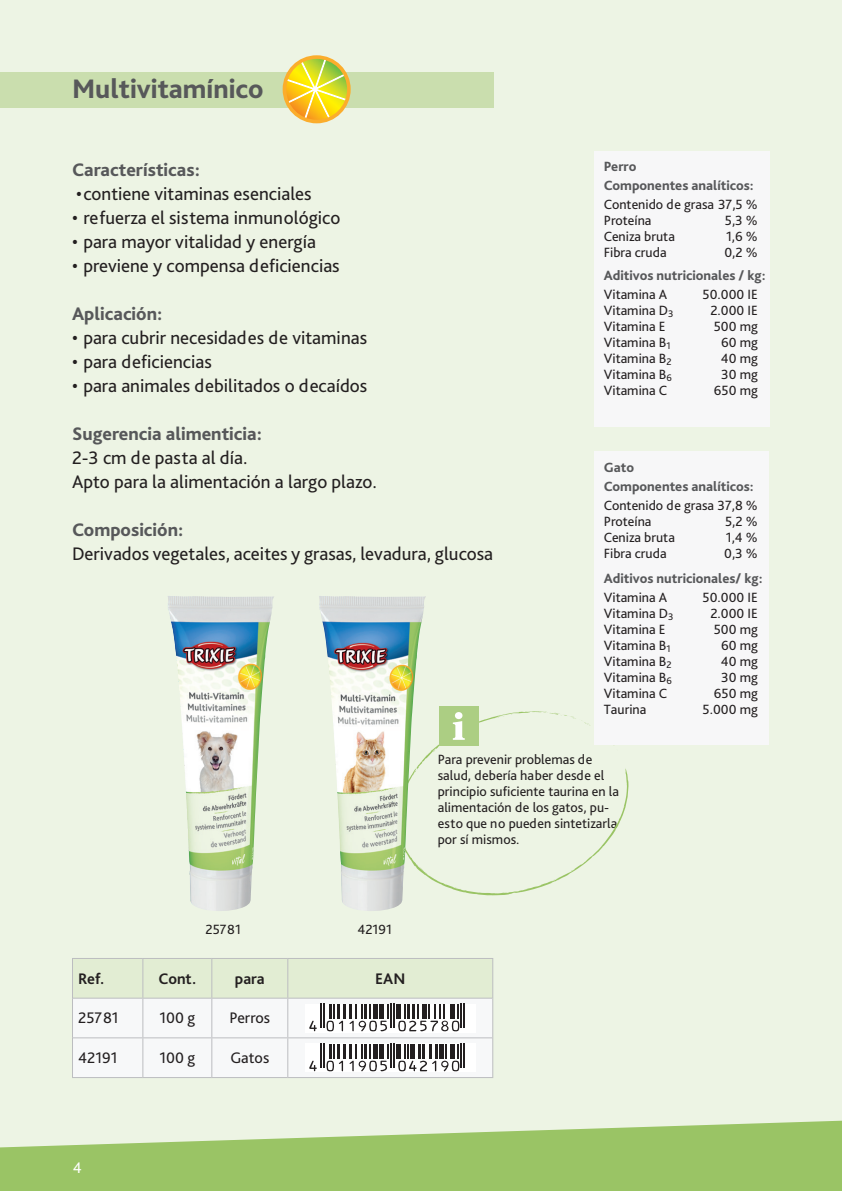
<style>
.page{position:relative;width:842px;height:1191px;background:#edf4e4}
.page>*{position:absolute;margin:0;border:0;box-sizing:border-box;transform-origin:0 0}
.t1{font:800 28px "Bliss Pro";color:#57585a}
.halbe_Leerzeile{font:19px "Bliss Pro";color:#231f20}
.halbe_Leerzeile-2{font:800 19px "Bliss Pro";color:#57585a}
.Tabellen_Merkmale{font:16px "Bliss Pro";color:#231f20}
.Tabelle{font:700 16px "Bliss Pro";color:#231f20}
.Tabelle-2{font:16px "Bliss Pro";color:#231f20}
.Tabellen_Merkmale-2{font:700 16px "Bliss Pro";color:#231f20}
.t2{font:16px "Bliss Pro";color:#fff}
.halbe_Leerzeile-3{font:14px "Bliss Pro";color:#231f20}
.Fliess{font:14px/16px "Bliss Pro";color:#231f20}
.halbe_Leerzeile-4{font:800 14px "Bliss Pro";color:#57585a}
</style>
<div class="page">
<svg style="left:0;top:1120px;width:842px;height:71px;fill:#9ac465"></svg>
<div style="left:0;top:72px;width:493px;height:36px;background:#cadeae"></div>
<hr style="left:72px;top:1077px;width:71px;height:1px;background:#bcbdc0">
<hr style="left:143px;top:1077px;width:69px;height:1px;background:#bcbdc0">
<hr style="left:212px;top:1077px;width:76px;height:1px;background:#bcbdc0">
<hr style="left:288px;top:1077px;width:205px;height:1px;background:#bcbdc0">
<svg style="left:72px;top:958px;width:421px;height:119px;background:#dfe3db"></svg>
<div style="left:594px;top:152px;width:175px;height:275px;background:#f7f7f8"></div>
<svg style="left:284px;top:58px;width:64px;height:63px;background:#e9d851"></svg>
<div style="left:283px;top:55px;width:68px;height:68px;border:4px solid #fbad2c;border-radius:50%"></div>
<hr style="left:841px;top:72px;width:1px;height:36px;background:#cadeae">
<svg style="left:426px;top:711px;width:203px;height:184px"></svg>
<svg style="left:522px;top:711px;width:96px;height:39px"></svg>
<svg style="left:491px;top:714px;width:21px;height:3px"></svg>
<svg style="left:431px;top:748px;width:6px;height:4px"></svg>
<svg style="left:430px;top:876px;width:10px;height:6px"></svg>
<div style="left:439px;top:706px;width:40px;height:40px;background:#acce83"></div>
<svg style="left:453px;top:712px;width:12px;height:28px"></svg>
<img style="left:168px;top:596px;width:106px;height:315px">
<img style="left:319px;top:596px;width:107px;height:315px">
<div style="left:594px;top:451px;width:175px;height:293px;background:#f7f7f8"></div>
<p class="t1" style="left:72px;top:71px;width:193px">Multivitamínico</p>
<p class="halbe_Leerzeile-2" style="left:72px;top:158px;width:129px">Características:</p>
<p class="halbe_Leerzeile" style="left:76px;top:182px;width:237px">•contiene vitaminas esenciales</p>
<p class="halbe_Leerzeile" style="left:72px;top:206px;width:270px">• refuerza el sistema inmunológico</p>
<p class="halbe_Leerzeile" style="left:72px;top:230px;width:246px">• para mayor vitalidad y energía</p>
<p class="halbe_Leerzeile" style="left:72px;top:254px;width:269px">• previene y compensa deficiencias</p>
<p class="halbe_Leerzeile-2" style="left:72px;top:302px;width:92px">Aplicación:</p>
<p class="halbe_Leerzeile" style="left:72px;top:326px;width:297px">• para cubrir necesidades de vitaminas</p>
<p class="halbe_Leerzeile" style="left:72px;top:350px;width:141px">• para deficiencias</p>
<p class="halbe_Leerzeile" style="left:72px;top:374px;width:297px">• para animales debilitados o decaídos</p>
<p class="halbe_Leerzeile-2" style="left:72px;top:422px;width:191px">Sugerencia alimenticia:</p>
<p class="halbe_Leerzeile" style="left:72px;top:446px;width:177px">2-3 cm de pasta al día.</p>
<p class="halbe_Leerzeile" style="left:72px;top:470px;width:306px">Apto para la alimentación a largo plazo.</p>
<p class="halbe_Leerzeile-2" style="left:72px;top:518px;width:113px">Composición:</p>
<p class="halbe_Leerzeile" style="left:72px;top:542px;width:423px">Derivados vegetales, aceites y grasas, levadura, glucosa</p>
<p class="halbe_Leerzeile-4" style="left:604px;top:158px;width:34px">Perro</p>
<p class="halbe_Leerzeile-4" style="left:604px;top:177px;width:152px">Componentes analíticos:</p>
<p class="halbe_Leerzeile-3" style="left:604px;top:196px;width:155px">Contenido de grasa 37,5 %</p>
<p class="halbe_Leerzeile-3" style="left:604px;top:212px;width:49px">Proteína</p>
<p class="halbe_Leerzeile-3" style="left:725px;top:212px;width:34px">5,3 %</p>
<p class="halbe_Leerzeile-3" style="left:604px;top:228px;width:73px">Ceniza bruta</p>
<p class="halbe_Leerzeile-3" style="left:726px;top:228px;width:33px">1,6 %</p>
<p class="halbe_Leerzeile-3" style="left:604px;top:244px;width:64px">Fibra cruda</p>
<p class="halbe_Leerzeile-3" style="left:724px;top:244px;width:35px">0,2 %</p>
<p class="halbe_Leerzeile-4" style="left:604px;top:267px;width:163px">Aditivos nutricionales / kg:</p>
<p class="halbe_Leerzeile-3" style="left:604px;top:286px;width:65px">Vitamina A</p>
<p class="halbe_Leerzeile-3" style="left:703px;top:286px;width:57px">50.000 IE</p>
<p class="halbe_Leerzeile-3" style="left:604px;top:302px;width:71px">Vitamina D<sub>3</sub></p>
<p class="halbe_Leerzeile-3" style="left:710px;top:302px;width:49px">2.000 IE</p>
<p class="halbe_Leerzeile-3" style="left:604px;top:318px;width:63px">Vitamina E</p>
<p class="halbe_Leerzeile-3" style="left:714px;top:318px;width:46px">500 mg</p>
<p class="halbe_Leerzeile-3" style="left:604px;top:334px;width:68px">Vitamina B<sub>1</sub></p>
<p class="halbe_Leerzeile-3" style="left:721px;top:334px;width:38px">60 mg</p>
<p class="halbe_Leerzeile-3" style="left:604px;top:350px;width:69px">Vitamina B<sub>2</sub></p>
<p class="halbe_Leerzeile-3" style="left:721px;top:350px;width:38px">40 mg</p>
<p class="halbe_Leerzeile-3" style="left:604px;top:366px;width:70px">Vitamina B<sub>6</sub></p>
<p class="halbe_Leerzeile-3" style="left:721px;top:366px;width:38px">30 mg</p>
<p class="halbe_Leerzeile-3" style="left:604px;top:382px;width:65px">Vitamina C</p>
<p class="halbe_Leerzeile-3" style="left:714px;top:382px;width:45px">650 mg</p>
<p class="halbe_Leerzeile-4" style="left:604px;top:458px;width:32px">Gato</p>
<p class="halbe_Leerzeile-4" style="left:604px;top:477px;width:152px">Componentes analíticos:</p>
<p class="Fliess" style="left:604px;top:497px;width:155px">Contenido de grasa 37,8 %</p>
<p class="Fliess" style="left:604px;top:513px;width:49px">Proteína</p>
<p class="Fliess" style="left:725px;top:513px;width:34px">5,2 %</p>
<p class="Fliess" style="left:604px;top:529px;width:73px">Ceniza bruta</p>
<p class="Fliess" style="left:726px;top:529px;width:34px">1,4 %</p>
<p class="Fliess" style="left:604px;top:545px;width:64px">Fibra cruda</p>
<p class="Fliess" style="left:724px;top:545px;width:35px">0,3 %</p>
<p class="halbe_Leerzeile-4" style="left:604px;top:569px;width:160px">Aditivos nutricionales/ kg:</p>
<p class="halbe_Leerzeile-3" style="left:604px;top:588px;width:65px">Vitamina A</p>
<p class="halbe_Leerzeile-3" style="left:703px;top:588px;width:57px">50.000 IE</p>
<p class="halbe_Leerzeile-3" style="left:604px;top:604px;width:71px">Vitamina D<sub>3</sub></p>
<p class="halbe_Leerzeile-3" style="left:710px;top:604px;width:49px">2.000 IE</p>
<p class="halbe_Leerzeile-3" style="left:604px;top:620px;width:63px">Vitamina E</p>
<p class="halbe_Leerzeile-3" style="left:714px;top:620px;width:46px">500 mg</p>
<p class="halbe_Leerzeile-3" style="left:604px;top:636px;width:68px">Vitamina B<sub>1</sub></p>
<p class="halbe_Leerzeile-3" style="left:721px;top:636px;width:38px">60 mg</p>
<p class="halbe_Leerzeile-3" style="left:604px;top:652px;width:69px">Vitamina B<sub>2</sub></p>
<p class="halbe_Leerzeile-3" style="left:721px;top:652px;width:38px">40 mg</p>
<p class="halbe_Leerzeile-3" style="left:604px;top:668px;width:70px">Vitamina B<sub>6</sub></p>
<p class="halbe_Leerzeile-3" style="left:721px;top:668px;width:38px">30 mg</p>
<p class="halbe_Leerzeile-3" style="left:604px;top:684px;width:65px">Vitamina C</p>
<p class="halbe_Leerzeile-3" style="left:714px;top:684px;width:45px">650 mg</p>
<p class="halbe_Leerzeile-3" style="left:604px;top:700px;width:44px">Taurina</p>
<p class="halbe_Leerzeile-3" style="left:703px;top:700px;width:57px">5.000 mg</p>
<p class="Fliess" style="left:206px;top:920px;width:37px">25781</p>
<p class="Fliess" style="left:357px;top:920px;width:36px">42191</p>
<p class="Tabellen_Merkmale-2" style="left:78px;top:968px;width:28px">Ref.</p>
<p class="Tabelle" style="left:158px;top:968px;width:39px">Cont.</p>
<p class="Tabelle" style="left:235px;top:968px;width:31px">para</p>
<p class="Tabelle" style="left:375px;top:968px;width:32px">EAN</p>
<p class="Tabelle-2" style="left:78px;top:1008px;width:42px">25781</p>
<p class="Tabellen_Merkmale" style="left:159px;top:1008px;width:37px">100 g</p>
<p class="Tabellen_Merkmale" style="left:229px;top:1008px;width:42px">Perros</p>
<p class="Tabelle-2" style="left:78px;top:1047px;width:41px">42191</p>
<p class="Tabellen_Merkmale" style="left:159px;top:1047px;width:37px">100 g</p>
<p class="Tabellen_Merkmale" style="left:230px;top:1047px;width:40px">Gatos</p>
<p class="Fliess" style="left:438px;top:751px;width:183px">Para prevenir problemas de salud, debería haber desde el principio suficiente taurina en la alimentación de los gatos, pu&shy;esto que no pueden sintetizarla por sí mismos.</p>
<p class="t2" style="left:73px;top:1158px;width:10px">4</p>
</div>
